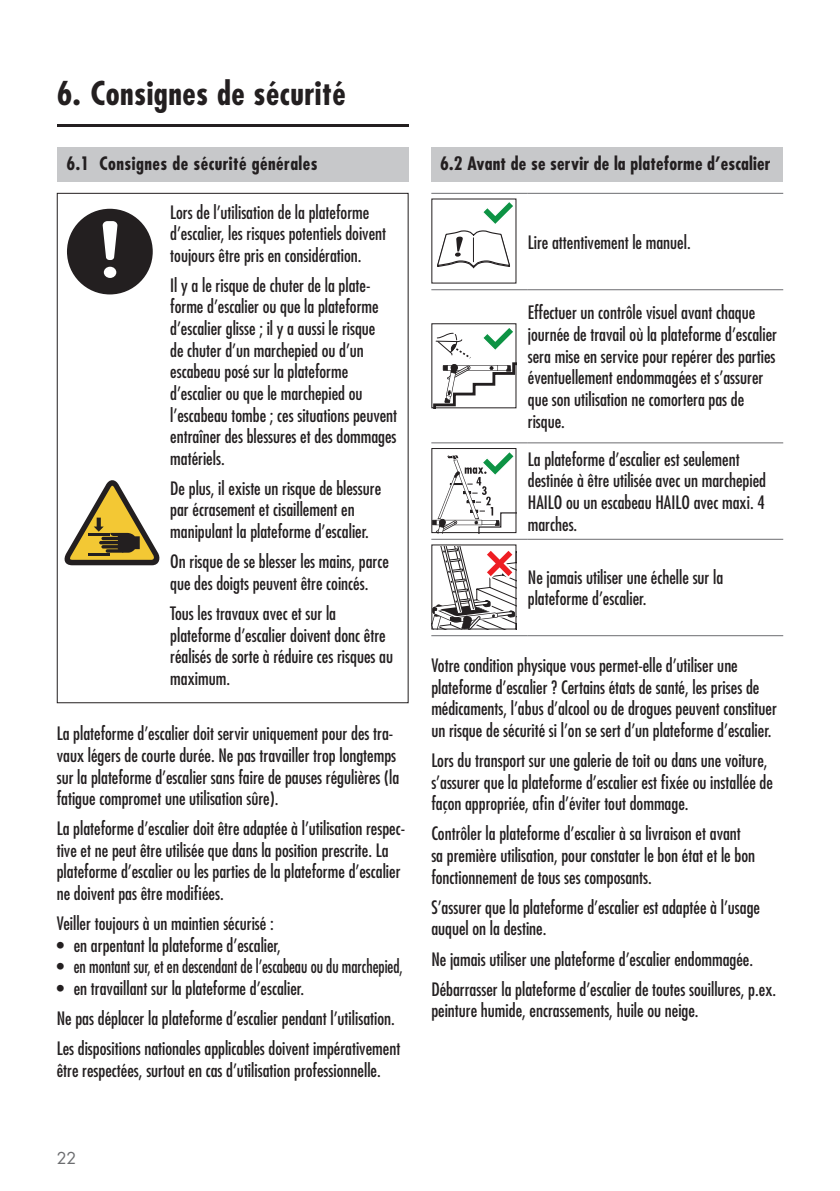
<style>
.page{position:relative;width:840px;height:1191px;background:#fff}
.page>*{position:absolute;margin:0;border:0;box-sizing:border-box;transform-origin:0 0}
.t1{font:700 condensed 32px "Futura";letter-spacing:.015em;color:#231f20}
.t2{font:condensed 18px/21.6px "Futura";color:#231f20}
.t3{font:700 condensed 18px "Futura";letter-spacing:.01em;color:#231f20}
.t4{font:16px "Futura";color:#6c6d70}
</style>
<div class="page">
<hr style="left:431px;top:193px;width:96px;height:1px;background:#6c6d70">
<hr style="left:527px;top:193px;width:255px;height:1px;background:#6c6d70">
<hr style="left:431px;top:289px;width:96px;height:1px;background:#6c6d70">
<hr style="left:527px;top:289px;width:255px;height:1px;background:#6c6d70">
<hr style="left:431px;top:442px;width:96px;height:1px;background:#6c6d70">
<hr style="left:527px;top:442px;width:255px;height:1px;background:#6c6d70">
<hr style="left:431px;top:539px;width:96px;height:1px;background:#6c6d70">
<hr style="left:527px;top:539px;width:255px;height:1px;background:#6c6d70">
<hr style="left:431px;top:635px;width:96px;height:1px;background:#6c6d70">
<hr style="left:527px;top:635px;width:255px;height:1px;background:#6c6d70">
<div style="left:57px;top:147px;width:351px;height:34px;background:#c7c8ca"></div>
<hr style="left:57px;top:124px;width:351px;height:2px;background:#231f20">
<svg style="left:437px;top:202px;width:76px;height:67px"></svg>
<svg style="left:433px;top:328px;width:81px;height:78px"></svg>
<div style="left:431px;top:323px;width:85px;height:85px;border:1px solid #231f20"></div>
<svg style="left:433px;top:452px;width:81px;height:79px"></svg>
<div style="left:431px;top:448px;width:85px;height:85px;border:1px solid #231f20"></div>
<svg style="left:433px;top:546px;width:81px;height:81px"></svg>
<div style="left:67px;top:209px;width:86px;height:85px;background:#231f20;border-radius:50%"></div>
<div style="left:104px;top:267px;width:12px;height:11px;background:#fff;border-radius:50%"></div>
<svg style="left:103px;top:221px;width:14px;height:39px"></svg>
<svg style="left:64px;top:480px;width:96px;height:85px"></svg>
<div style="left:431px;top:147px;width:351px;height:34px;background:#c7c8ca"></div>
<h1 class="t1" style="left:57px;top:72px;width:290px">6. Consignes de sécurité</h1>
<p class="t3" style="left:66px;top:152px;width:252px">6.1 Consignes de sécurité générales</p>
<p class="t2" style="left:170px;top:201px;width:217px">Lors de l’utilisation de la plateforme d’escalier, les risques potentiels doivent toujours être pris en considération.</p>
<p class="t2" style="left:170px;top:274px;width:228px">Il y a le risque de chuter de la plate&shy;forme d’escalier ou que la plateforme d’escalier glisse ; il y a aussi le risque<br>de chuter d’un marchepied ou d’un escabeau posé sur la plateforme d’escalier ou que le marchepied ou l’escabeau tombe ; ces situations peuvent entraîner des blessures et des dommages matériels.</p>
<p class="t2" style="left:170px;top:477px;width:212px">De plus, il existe un risque de blessure par écrasement et cisaillement en manipulant la plateforme d’escalier.</p>
<p class="t2" style="left:170px;top:550px;width:220px">On risque de se blesser les mains, parce que des doigts peuvent être coincés.</p>
<p class="t2" style="left:170px;top:602px;width:224px">Tous les travaux avec et sur la plateforme d’escalier doivent donc être réalisés de sorte à réduire ces risques au maximum.</p>
<p class="t2" style="left:57px;top:723px;width:344px">La plateforme d’escalier doit servir uniquement pour des tra&shy;vaux légers de courte durée. Ne pas travailler trop longtemps sur la plateforme d’escalier sans faire de pauses régulières (la fatigue compromet une utilisation sûre).</p>
<p class="t2" style="left:57px;top:817px;width:350px">La plateforme d’escalier doit être adaptée à l’utilisation respec&shy;tive et ne peut être utilisée que dans la position prescrite. La plateforme d’escalier ou les parties de la plateforme d’escalier ne doivent pas être modifiées.</p>
<p class="t2" style="left:57px;top:912px;width:218px">Veiller toujours à un maintien sécurisé :</p>
<p class="t2" style="left:57px;top:934px;width:225px">• en arpentant la plateforme d’escalier,</p>
<p class="t2" style="left:57px;top:956px;width:347px">• en montant sur, et en descendant de l’escabeau ou du marchepied,</p>
<p class="t2" style="left:57px;top:973px;width:345px;line-height:30px">• en travaillant sur la plateforme d’escalier.<br>Ne pas déplacer la plateforme d’escalier pendant l’utilisation.<br>Les dispositions nationales applicables doivent impérativement</p>
<p class="t2" style="left:57px;top:1059px;width:325px">être respectées, surtout en cas d’utilisation professionnelle.</p>
<p class="t3" style="left:440px;top:152px;width:331px">6.2 Avant de se servir de la plateforme d’escalier</p>
<p class="t2" style="left:527px;top:231px;width:164px">Lire attentivement le manuel.</p>
<p class="t2" style="left:527px;top:302px;width:250px">Effectuer un contrôle visuel avant chaque journée de travail où la plateforme d’escalier sera mise en service pour repérer des parties éventuellement endommagées et s’assurer que son utilisation ne comortera pas de risque.</p>
<p class="t2" style="left:527px;top:448px;width:239px">La plateforme d’escalier est seulement destinée à être utilisée avec un marchepied<br>HAILO ou un escabeau HAILO avec maxi. 4 marches.</p>
<p class="t2" style="left:527px;top:566px;width:197px">Ne jamais utiliser une échelle sur la plateforme d’escalier.</p>
<p class="t2" style="left:431px;top:654px;width:347px">Votre condition physique vous permet-elle d’utiliser une plateforme d’escalier ? Certains états de santé, les prises de médicaments, l’abus d’alcool ou de drogues peuvent constituer un risque de sécurité si l’on se sert d’un plateforme d’escalier.</p>
<p class="t2" style="left:431px;top:749px;width:343px">Lors du transport sur une galerie de toit ou dans une voiture, s’assurer que la plateforme d’escalier est fixée ou installée de façon appropriée, afin d’éviter tout dommage.</p>
<p class="t2" style="left:431px;top:823px;width:325px">Contrôler la plateforme d’escalier à sa livraison et avant sa première utilisation, pour constater le bon état et le bon fonctionnement de tous ses composants.</p>
<p class="t2" style="left:431px;top:896px;width:330px">S’assurer que la plateforme d’escalier est adaptée à l’usage auquel on la destine.</p>
<p class="t2" style="left:431px;top:943px;width:346px;line-height:30px">Ne jamais utiliser une plateforme d’escalier endommagée.<br>Débarrasser la plateforme d’escalier de toutes souillures, p.ex.</p>
<p class="t2" style="left:431px;top:999px;width:269px">peinture humide, encrassements, huile ou neige.</p>
<p class="t4" style="left:57px;top:1146px;width:21px">22</p>
</div>
